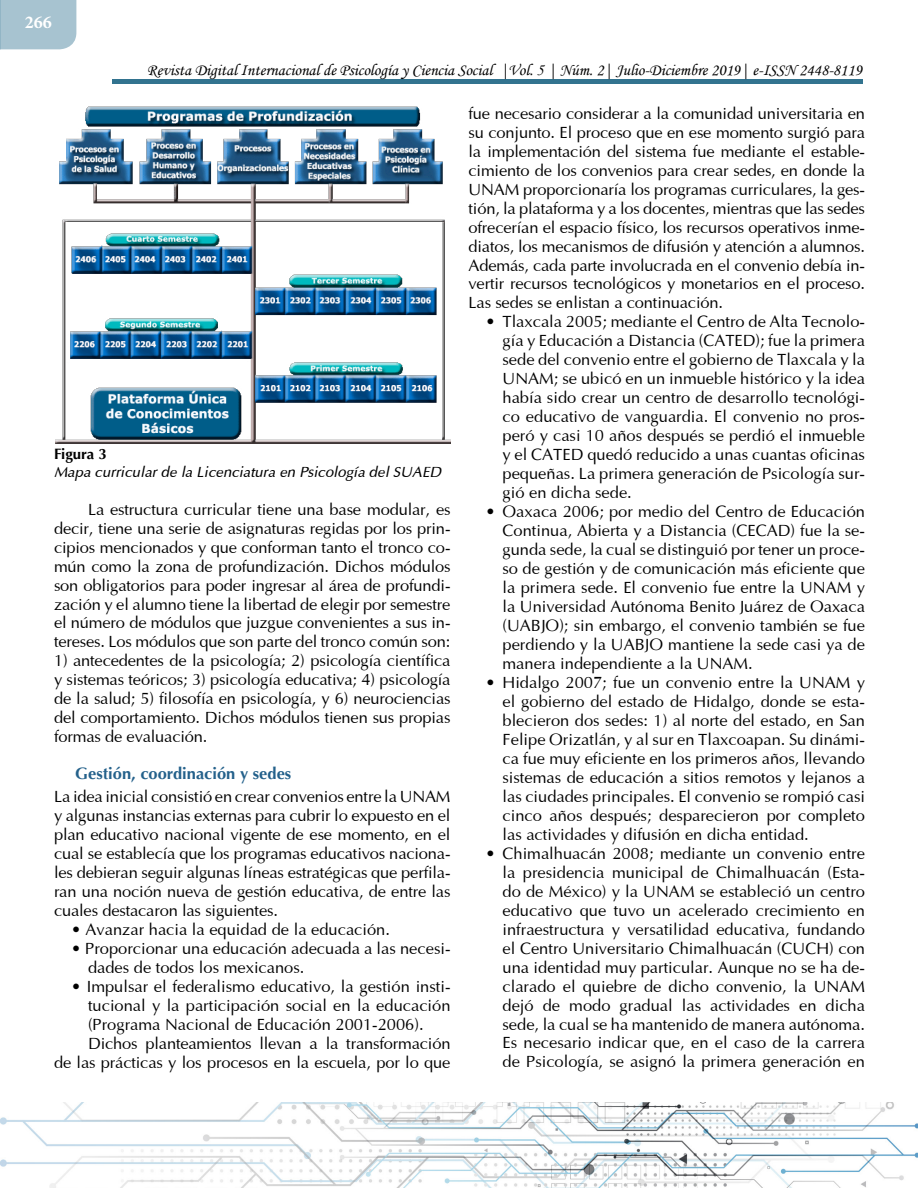
<style>
.page{position:relative;width:918px;height:1188px;background:#fff}
.page>*{position:absolute;margin:0;border:0;box-sizing:border-box;transform-origin:0 0}
.t1{font:700 18px "Minion Pro";color:#fff}
.Viñetas_Parrafo{font:16.5px/19px "Optima";color:#000;text-align:justify}
.t2{font:16.5px "Monotype Corsiva";color:#000}
.Nivel_2{font:700 16.5px "Optima CE";color:#24618b}
.Titulo_de_tabla_text{font:italic 15px "Optima";color:#000}
.Numero_tabla{font:700 15px "Optima CE";color:#000}
</style>
<div class="page">
<div style="left:0;top:0;width:76px;height:49px;background:#a7c3d0"></div>
<img style="left:0;top:1103px;width:918px;height:85px">
<div style="left:112px;top:79px;width:750px;height:5px;background:#32738f"></div>
<img style="left:56px;top:106px;width:395px;height:338px">
<p class="t1" style="left:25px;top:10px;width:28px">266</p>
<p class="t2" style="left:147px;top:60px;width:717px">Revista Digital Internacional de Psicología y Ciencia Social |Vol. 5 | Núm. 2| Julio-Diciembre 2019| e-ISSN 2448-8119</p>
<p class="Numero_tabla" style="left:54px;top:445px;width:54px">Figura 3</p>
<p class="Titulo_de_tabla_text" style="left:54px;top:463px;width:389px">Mapa curricular de la Licenciatura en Psicología del SUAED</p>
<p class="Viñetas_Parrafo" style="left:54px;top:498px;width:398px;text-indent:34px">La estructura curricular tiene una base modular, es decir, tiene una serie de asignaturas regidas por los prin&shy;cipios mencionados y que conforman tanto el tronco co&shy;mún como la zona de profundización. Dichos módulos son obligatorios para poder ingresar al área de profundi&shy;zación y el alumno tiene la libertad de elegir por semestre el número de módulos que juzgue convenientes a sus in&shy;tereses. Los módulos que son parte del tronco común son:</p>
<p class="Viñetas_Parrafo" style="left:54px;top:650px;width:398px">1) antecedentes de la psicología; 2) psicología científica y sistemas teóricos; 3) psicología educativa; 4) psicología de la salud; 5) filosofía en psicología, y 6) neurociencias del comportamiento. Dichos módulos tienen sus propias formas de evaluación.</p>
<p class="Nivel_2" style="left:75px;top:763px;width:218px">Gestión, coordinación y sedes</p>
<p class="Viñetas_Parrafo" style="left:54px;top:786px;width:398px">La idea inicial consistió en crear convenios entre la UNAM y algunas instancias externas para cubrir lo expuesto en el plan educativo nacional vigente de ese momento, en el cual se establecía que los programas educativos naciona&shy;les debieran seguir algunas líneas estratégicas que perfila&shy;ran una noción nueva de gestión educativa, de entre las cuales destacaron las siguientes.</p>
<p class="Viñetas_Parrafo" style="left:71px;top:919px;width:321px">• Avanzar hacia la equidad de la educación.</p>
<p class="Viñetas_Parrafo" style="left:88px;top:938px;width:364px;text-indent:-17px">• Proporcionar una educación adecuada a las necesi&shy;dades de todos los mexicanos.</p>
<p class="Viñetas_Parrafo" style="left:88px;top:976px;width:364px;text-indent:-17px">• Impulsar el federalismo educativo, la gestión insti&shy;tucional y la participación social en la educación (Programa Nacional de Educación 2001-2006).</p>
<p class="Viñetas_Parrafo" style="left:54px;top:1033px;width:398px;text-align:right">Dichos planteamientos llevan a la transformación<br>de las prácticas y los procesos en la escuela, por lo que</p>
<p class="Viñetas_Parrafo" style="left:469px;top:102px;width:398px">fue necesario considerar a la comunidad universitaria en su conjunto. El proceso que en ese momento surgió para la implementación del sistema fue mediante el estable&shy;cimiento de los convenios para crear sedes, en donde la UNAM proporcionaría los programas curriculares, la ges&shy;tión, la plataforma y a los docentes, mientras que las sedes ofrecerían el espacio físico, los recursos operativos inme&shy;diatos, los mecanismos de difusión y atención a alumnos.<br>Además, cada parte involucrada en el convenio debía in&shy;vertir recursos tecnológicos y monetarios en el proceso.<br>Las sedes se enlistan a continuación.</p>
<p class="Viñetas_Parrafo" style="left:503px;top:311px;width:364px;text-indent:-17px">• Tlaxcala 2005; mediante el Centro de Alta Tecnolo&shy;gía y Educación a Distancia (CATED); fue la primera sede del convenio entre el gobierno de Tlaxcala y la UNAM; se ubicó en un inmueble histórico y la idea había sido crear un centro de desarrollo tecnológi&shy;co educativo de vanguardia. El convenio no pros&shy;peró y casi 10 años después se perdió el inmueble y el CATED quedó reducido a unas cuantas oficinas pequeñas. La primera generación de Psicología sur&shy;gió en dicha sede.</p>
<p class="Viñetas_Parrafo" style="left:503px;top:501px;width:364px;text-indent:-17px">• Oaxaca 2006; por medio del Centro de Educación Continua, Abierta y a Distancia (CECAD) fue la se&shy;gunda sede, la cual se distinguió por tener un proce&shy;so de gestión y de comunicación más eficiente que la primera sede. El convenio fue entre la UNAM y la Universidad Autónoma Benito Juárez de Oaxaca (UABJO); sin embargo, el convenio también se fue perdiendo y la UABJO mantiene la sede casi ya de manera independiente a la UNAM.</p>
<p class="Viñetas_Parrafo" style="left:503px;top:672px;width:364px;text-indent:-17px">• Hidalgo 2007; fue un convenio entre la UNAM y el gobierno del estado de Hidalgo, donde se esta&shy;blecieron dos sedes: 1) al norte del estado, en San Felipe Orizatlán, y al sur en Tlaxcoapan. Su dinámi&shy;ca fue muy eficiente en los primeros años, llevando sistemas de educación a sitios remotos y lejanos a las ciudades principales. El convenio se rompió casi cinco años después; desparecieron por completo las actividades y difusión en dicha entidad.</p>
<p class="Viñetas_Parrafo" style="left:503px;top:842px;width:364px;text-indent:-17px">• Chimalhuacán 2008; mediante un convenio entre la presidencia municipal de Chimalhuacán (Esta&shy;do de México) y la UNAM se estableció un centro educativo que tuvo un acelerado crecimiento en infraestructura y versatilidad educativa, fundando el Centro Universitario Chimalhuacán (CUCH) con una identidad muy particular. Aunque no se ha de&shy;clarado el quiebre de dicho convenio, la UNAM dejó de modo gradual las actividades en dicha sede, la cual se ha mantenido de manera autónoma.<br>Es necesario indicar que, en el caso de la carrera de Psicología, se asignó la primera generación en</p>
</div>
